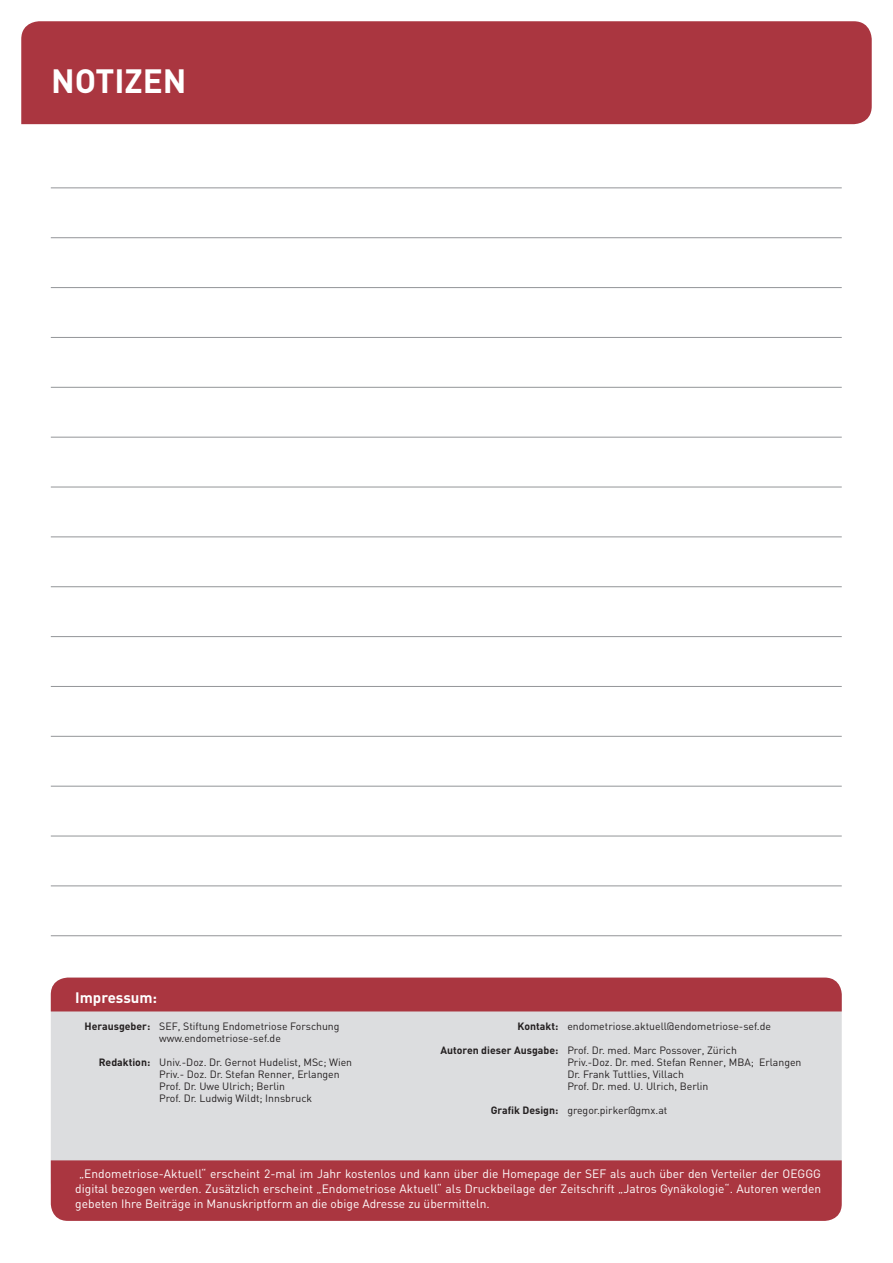
<style>
.page{position:relative;width:893px;height:1263px;background:#fff}
.page>*{position:absolute;margin:0;border:0;box-sizing:border-box;transform-origin:0 0}
.t1{font:700 33.3px "DIN";color:#fff}
.t2{font:700 15px "DIN";color:#fff}
.t3{font:12px/15px "DIN";color:#fff;text-align:justify}
.t4{font:10.5px/12px "DIN";color:#231f20}
.t5{font:700 10.5px "DIN";color:#231f20}
.s1{font-weight:700}
</style>
<div class="page">
<div style="left:51px;top:977px;width:791px;height:222px;background:#dcdddf;border-radius:17px"></div>
<div style="left:51px;top:977px;width:791px;height:34px;background:#aa3640"></div>
<div style="left:51px;top:1160px;width:791px;height:61px;background:#aa3640"></div>
<div style="left:21px;top:21px;width:851px;height:103px;background:#aa3640"></div>
<hr style="left:51px;top:187px;width:791px;height:1px;background:#939598">
<hr style="left:51px;top:237px;width:791px;height:1px;background:#939598">
<hr style="left:51px;top:287px;width:791px;height:1px;background:#939598">
<hr style="left:51px;top:337px;width:791px;height:1px;background:#939598">
<hr style="left:51px;top:387px;width:791px;height:1px;background:#939598">
<hr style="left:51px;top:437px;width:791px;height:1px;background:#939598">
<hr style="left:51px;top:487px;width:791px;height:1px;background:#939598">
<hr style="left:51px;top:536px;width:791px;height:1px;background:#939598">
<hr style="left:51px;top:586px;width:791px;height:1px;background:#939598">
<hr style="left:51px;top:636px;width:791px;height:1px;background:#939598">
<hr style="left:51px;top:686px;width:791px;height:1px;background:#939598">
<hr style="left:51px;top:736px;width:791px;height:1px;background:#939598">
<hr style="left:51px;top:786px;width:791px;height:1px;background:#939598">
<hr style="left:51px;top:836px;width:791px;height:1px;background:#939598">
<hr style="left:51px;top:885px;width:791px;height:1px;background:#939598">
<hr style="left:51px;top:935px;width:791px;height:1px;background:#939598">
<h1 class="t1" style="left:51px;top:59px;width:63px">Notizen</h1>
<h2 class="t2" style="left:75px;top:988px;width:84px">Impressum:</h2>
<p class="t4" style="left:159px;top:1020px;width:182px;text-indent:-75px"><span class="s1">Herausgeber:</span> SEF, Stiftung Endometriose Forschung www.endometriose-sef.de</p>
<p class="t4" style="left:159px;top:1056px;width:194px;text-indent:-61px"><span class="s1">Redaktion:</span> Univ.-Doz. Dr. Gernot Hudelist, MSc; Wien Priv.- Doz. Dr. Stefan Renner, Erlangen Prof. Dr. Uwe Ulrich; Berlin<br>Prof. Dr. Ludwig Wildt; Innsbruck</p>
<p class="t4" style="left:517px;top:1020px;width:255px"><span class="s1">Kontakt:</span> endometriose.aktuell@endometriose-sef.de</p>
<p class="t5" style="left:414px;top:1043px;width:18px">A</p>
<p class="t4" style="left:567px;top:1044px;width:236px;text-indent:-120px"><span class="s1">utoren dieser Ausgabe:</span> Prof. Dr. med. Marc Possover, Zürich<br>Priv.-Doz. Dr. med. Stefan Renner, MBA; Erlangen Dr. Frank Tuttlies, Villach<br>Prof. Dr. med. U. Ulrich, Berlin</p>
<p class="t4" style="left:491px;top:1104px;width:178px"><span class="s1">Grafik Design:</span> gregor.pirker@gmx.at</p>
<p class="t3" style="left:75px;top:1166px;width:747px;text-indent:4px">„Endometriose-Aktuell“ erscheint 2-mal im Jahr kostenlos und kann über die Homepage der SEF als auch über den Verteiler der OEGGG digital bezogen werden. Zusätzlich erscheint „Endometriose Aktuell“ als Druckbeilage der Zeitschrift „Jatros Gynäkologie“. Autoren werden gebeten Ihre Beiträge in Manuskriptform an die obige Adresse zu übermitteln.</p>
</div>
